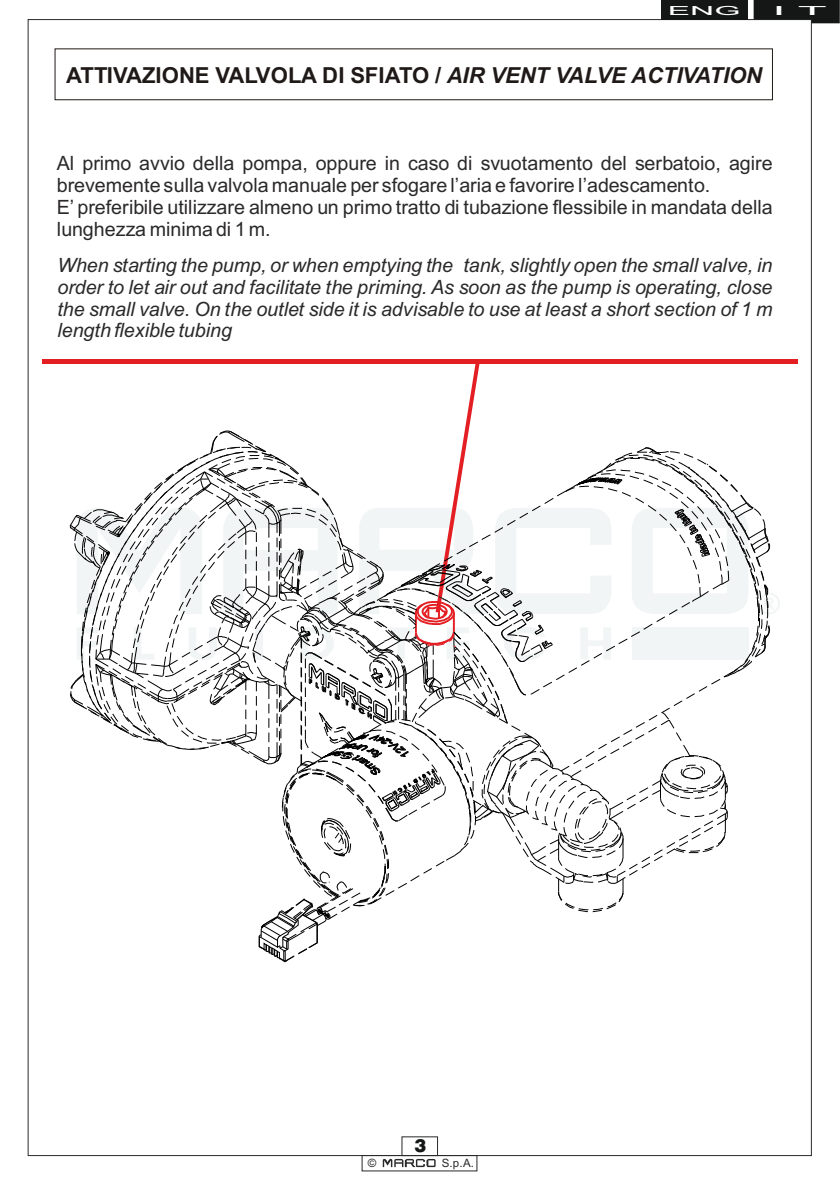
<style>
.page{position:relative;width:840px;height:1191px;background:#fff}
.page>*{position:absolute;margin:0;border:0;box-sizing:border-box;transform-origin:0 0}
.t1{font:700 22px "Arial";letter-spacing:-.005em;color:#1f1a17}
.t2{font:italic 19.6px/21.8px "Arial";color:#2b2929;text-align:justify}
.t3{font:19.6px/22px "Arial";color:#2b2929}
.t4{font:900 18px "Swiss 721 BT";color:#151616}
.t5{font:12.6px "Arial";color:#fff;scale:2.67 1}
.t6{font:12.6px "Arial";color:#fff;scale:3.77 1}
.t7{font:11.6px "Arial";color:#2b2929}
.s1{font-style:italic}
</style>
<div class="page">
<div style="left:361px;top:1155px;width:116px;height:16px;border:1px solid #2b2929"></div>
<svg style="left:382px;top:1159px;width:53px;height:8px"></svg>
<hr style="left:42px;top:359px;width:755px;height:4px;background:#e31f24">
<div style="left:55px;top:49px;width:717px;height:51px;border:1px solid #1f1a17"></div>
<svg style="left:69px;top:363px;width:710px;height:599px"></svg>
<div style="left:661px;top:0;width:86px;height:20px;background:#151616"></div>
<svg style="left:753px;top:0;width:86px;height:23px;background:#2a2b2b"></svg>
<p class="t5" style="left:667px;top:5px;width:29px">ENG</p>
<p class="t6" style="left:772px;top:5px;width:16px">I T</p>
<p class="t1" style="left:66px;top:67px;width:697px">ATTIVAZIONE VALVOLA DI SFIATO / <span class="s1">AIR VENT VALVE ACTIVATION</span></p>
<p class="t3" style="left:57px;top:154px;width:717px">Al primo avvio della pompa, oppure in caso di svuotamento del serbatoio, agire brevemente sulla valvola manuale per sfogare l’aria e favorire l’adescamento.<br>E’ preferibile utilizzare almeno un primo tratto di tubazione flessibile in mandata della lunghezza minima di 1 m.</p>
<p class="t2" style="left:57px;top:256px;width:716px">When starting the pump, or when emptying the tank, slightly open the small valve, in order to let air out and facilitate the priming. As soon as the pump is operating, close the small valve. On the outlet side it is advisable to use at least a short section of 1 m length flexible tubing</p>
<p class="t4" style="left:414px;top:1138px;width:13px">3</p>
<p class="t7" style="left:367px;top:1158px;width:10px">©</p>
<p class="t7" style="left:441px;top:1158px;width:34px">S.p.A.</p>
</div>
